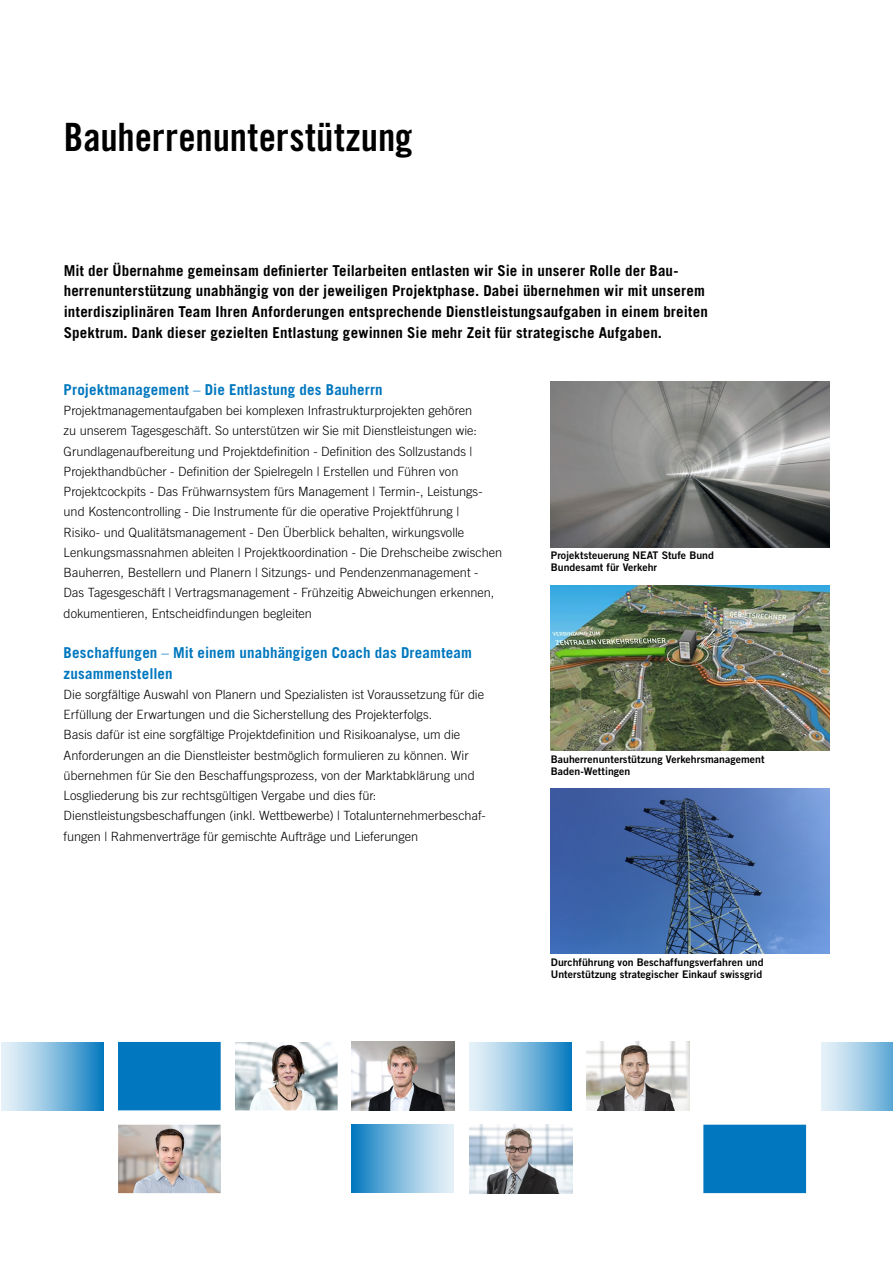
<style>
.page{position:relative;width:893px;height:1263px;background:#fff}
.page>*{position:absolute;margin:0;border:0;box-sizing:border-box;transform-origin:0 0}
.t1{font:39px "Trade Gothic LT Std Bd Cn 20";color:#000}
.t2{font:700 15px/20.7px "Trade Gothic LT Std";letter-spacing:.01em;color:#000}
.t3{font:700 15px/20.2px "Trade Gothic LT Std";letter-spacing:.01em;color:#0077be}
.t4{font:300 12.75px/20.2px "Trade Gothic LT Std";color:#000}
.t5{font:10.5px/12px "Trade Gothic LT Std Bd 2";letter-spacing:.005em;color:#000}
.s1{font-weight:300}
</style>
<div class="page">
<img style="left:550px;top:382px;width:279px;height:165px">
<img style="left:550px;top:585px;width:279px;height:166px">
<img style="left:550px;top:788px;width:279px;height:165px">
<svg style="left:1px;top:1042px;width:103px;height:69px;background:#84bcdf"></svg>
<svg style="left:469px;top:1042px;width:103px;height:68px;background:#84bddf"></svg>
<div style="left:821px;top:1042px;width:72px;height:68px;background:linear-gradient(to right,#f2f7fb,#63abd7)"></div>
<svg style="left:352px;top:1125px;width:102px;height:68px;background:#82bcde"></svg>
<img style="left:235px;top:1042px;width:103px;height:68px">
<img style="left:118px;top:1125px;width:103px;height:68px">
<img style="left:586px;top:1042px;width:103px;height:68px">
<img style="left:352px;top:1042px;width:102px;height:68px">
<img style="left:469px;top:1125px;width:103px;height:68px">
<div style="left:118px;top:1042px;width:103px;height:68px;background:#0077be"></div>
<div style="left:703px;top:1125px;width:103px;height:68px;background:#0077be"></div>
<h1 class="t1" style="left:64px;top:113px;width:350px">Bauherrenunterstützung</h1>
<p class="t2" style="left:64px;top:260px;width:646px">Mit der Übernahme gemeinsam definierter Teilarbeiten entlasten wir Sie in unserer Rolle der Bau&shy;herrenunterstützung unabhängig von der jeweiligen Projektphase. Dabei übernehmen wir mit unserem interdisziplinären Team Ihren Anforderungen entsprechende Dienstleistungsaufgaben in einem breiten Spektrum. Dank dieser gezielten Entlastung gewinnen Sie mehr Zeit für strategische Aufgaben.</p>
<p class="t3" style="left:64px;top:379px;width:321px">Projektmanagement <span class="s1">–</span> Die Entlastung des Bauherrn</p>
<p class="t4" style="left:64px;top:400px;width:440px">Projektmanagementaufgaben bei komplexen Infrastrukturprojekten gehören<br>zu unserem Tagesgeschäft. So unterstützen wir Sie mit Dienstleistungen wie:<br>Grundlagenaufbereitung und Projektdefinition - Definition des Sollzustands | Projekthandbücher - Definition der Spielregeln | Erstellen und Führen von Projektcockpits - Das Frühwarnsystem fürs Management | Termin-, Leistungs&shy;und Kostencontrolling - Die Instrumente für die operative Projektführung |<br>Risiko- und Qualitätsmanagement - Den Überblick behalten, wirkungsvolle Lenkungsmassnahmen ableiten | Projektkoordination - Die Drehscheibe zwischen Bauherren, Bestellern und Planern | Sitzungs- und Pendenzenmanagement -<br>Das Tagesgeschäft | Vertragsmanagement - Frühzeitig Abweichungen erkennen, dokumentieren, Entscheidfindungen begleiten</p>
<p class="t3" style="left:64px;top:642px;width:410px">Beschaffungen <span class="s1">–</span> Mit einem unabhängigen Coach das Dreamteam zusammenstellen</p>
<p class="t4" style="left:64px;top:684px;width:423px">Die sorgfältige Auswahl von Planern und Spezialisten ist Voraussetzung für die Erfüllung der Erwartungen und die Sicherstellung des Projekterfolgs.<br>Basis dafür ist eine sorgfältige Projektdefinition und Risikoanalyse, um die Anforderungen an die Dienstleister bestmöglich formulieren zu können. Wir übernehmen für Sie den Beschaffungsprozess, von der Marktabklärung und Losgliederung bis zur rechtsgültigen Vergabe und dies für:<br>Dienstleistungsbeschaffungen (inkl. Wettbewerbe) | Totalunternehmerbeschaf&shy;fungen | Rahmenverträge für gemischte Aufträge und Lieferungen</p>
<p class="t5" style="left:551px;top:549px;width:165px">Projektsteuerung NEAT Stufe Bund<br>Bundesamt für Verkehr</p>
<p class="t5" style="left:551px;top:753px;width:215px">Bauherrenunterstützung Verkehrsmanagement<br>Baden-Wettingen</p>
<p class="t5" style="left:551px;top:956px;width:214px">Durchführung von Beschaffungsverfahren und<br>Unterstützung strategischer Einkauf swissgrid</p>
</div>
